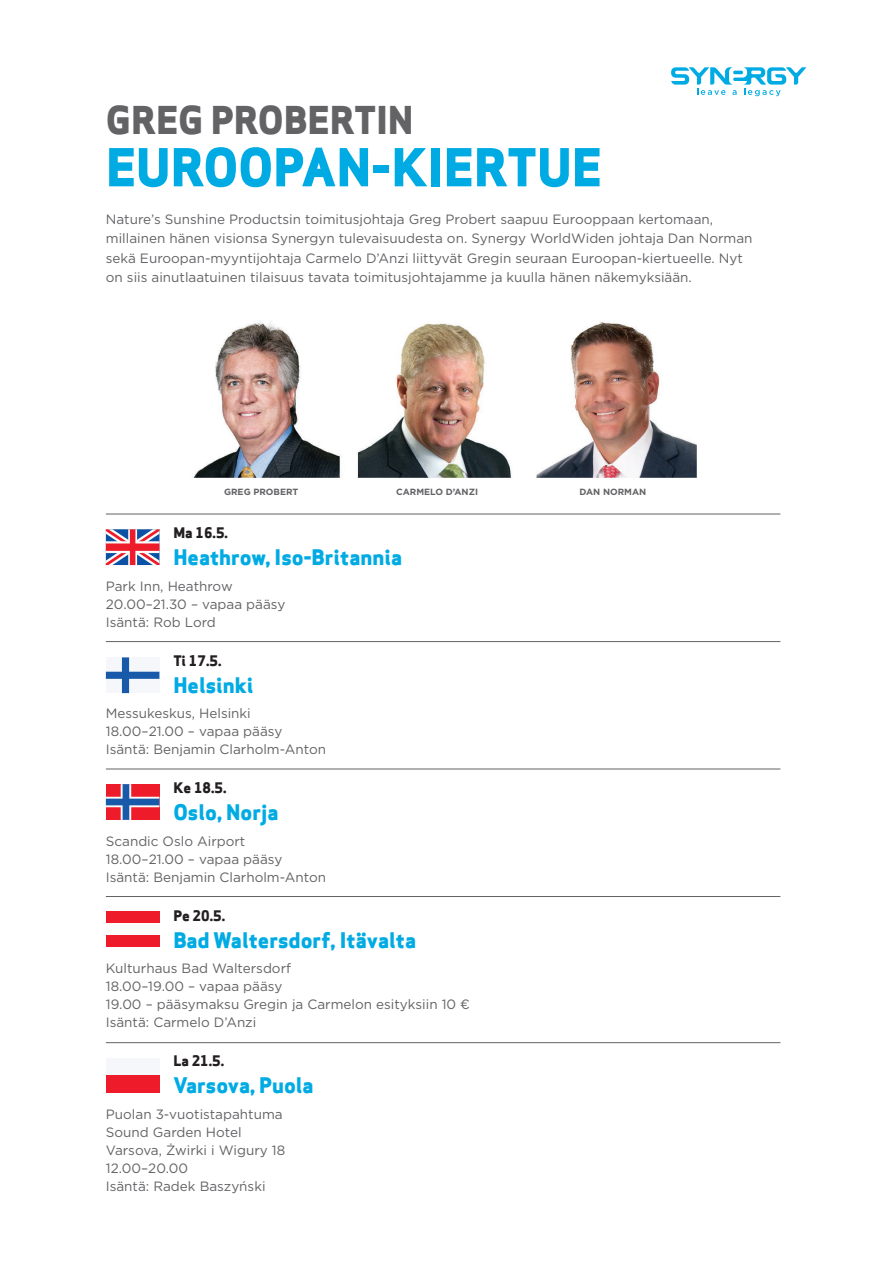
<style>
.page{position:relative;width:893px;height:1263px;background:#fff}
.page>*{position:absolute;margin:0;border:0;box-sizing:border-box;transform-origin:0 0}
.t1{font:800 51px "Apex Sans";letter-spacing:-.005em;color:#00abe4}
.t2{font:800 37.5px "Apex Sans";letter-spacing:-.005em;color:#636366}
.t3{font:800 21px "Apex Sans";color:#00abe4}
.t4{font:800 14.25px "Apex Sans";color:#231f20}
.t5{font:13.5px/18px "Gotham";color:#636366}
.t6{font:700 9px "Gotham";color:#636366}
</style>
<div class="page">
<hr style="left:106px;top:514px;width:674px;height:1px;background:#636366">
<hr style="left:106px;top:641px;width:674px;height:1px;background:#636366">
<hr style="left:106px;top:769px;width:674px;height:1px;background:#636366">
<hr style="left:106px;top:896px;width:674px;height:1px;background:#636366">
<hr style="left:106px;top:1042px;width:674px;height:1px;background:#636366">
<svg style="left:671px;top:67px;width:135px;height:29px"></svg>
<div style="left:106px;top:911px;width:53px;height:36px;background:#ee1b2a"></div>
<div style="left:106px;top:923px;width:53px;height:12px;background:#fbfbfa"></div>
<svg style="left:106px;top:657px;width:53px;height:36px"></svg>
<svg style="left:106px;top:784px;width:53px;height:36px;background:#b24d6c"></svg>
<svg style="left:106px;top:529px;width:53px;height:36px"></svg>
<img style="left:194px;top:321px;width:502px;height:156px">
<div style="left:106px;top:1058px;width:53px;height:17px;background:#f6f7fa"></div>
<div style="left:106px;top:1075px;width:53px;height:18px;background:#ee1b2a"></div>
<h2 class="t2" style="left:106px;top:95px;width:309px">GREG PROBERTIN</h2>
<h1 class="t1" style="left:106px;top:134px;width:498px">EUROOPAN-KIERTUE</h1>
<p class="t5" style="left:106px;top:209px;width:648px;line-height:19.5px">Nature’s Sunshine Productsin toimitusjohtaja Greg Probert saapuu Eurooppaan kertomaan, millainen hänen visionsa Synergyn tulevaisuudesta on. Synergy WorldWiden johtaja Dan Norman sekä Euroopan-myyntijohtaja Carmelo D’Anzi liittyvät Gregin seuraan Euroopan-kiertueelle. Nyt on siis ainutlaatuinen tilaisuus tavata toimitusjohtajamme ja kuulla hänen näkemyksiään.</p>
<p class="t6" style="left:224px;top:486px;width:76px">GREG PROBERT</p>
<p class="t6" style="left:396px;top:486px;width:83px">CARMELO D’ANZI</p>
<p class="t6" style="left:579px;top:486px;width:68px">DAN NORMAN</p>
<p class="t4" style="left:173px;top:524px;width:56px">Ma 16.5.</p>
<h3 class="t3" style="left:173px;top:544px;width:230px">Heathrow, Iso-Britannia</h3>
<p class="t5" style="left:106px;top:577px;width:181px">Park Inn, Heathrow<br>20.00–21.30 – vapaa pääsy<br>Isäntä: Rob Lord</p>
<p class="t4" style="left:173px;top:651px;width:50px">Ti 17.5.</p>
<h3 class="t3" style="left:173px;top:671px;width:82px">Helsinki</h3>
<p class="t5" style="left:106px;top:704px;width:222px">Messukeskus, Helsinki<br>18.00–21.00 – vapaa pääsy<br>Isäntä: Benjamin Clarholm-Anton</p>
<p class="t4" style="left:173px;top:779px;width:55px">Ke 18.5.</p>
<h3 class="t3" style="left:173px;top:799px;width:107px">Oslo, Norja</h3>
<p class="t5" style="left:106px;top:832px;width:222px">Scandic Oslo Airport<br>18.00–21.00 – vapaa pääsy<br>Isäntä: Benjamin Clarholm-Anton</p>
<p class="t4" style="left:173px;top:906px;width:53px">Pe 20.5.</p>
<h3 class="t3" style="left:173px;top:926px;width:244px">Bad Waltersdorf, Itävalta</h3>
<p class="t5" style="left:106px;top:959px;width:366px">Kulturhaus Bad Waltersdorf<br>18.00–19.00 – vapaa pääsy<br>19.00 – pääsymaksu Gregin ja Carmelon esityksiin 10 €<br>Isäntä: Carmelo D’Anzi</p>
<p class="t4" style="left:173px;top:1052px;width:52px">La 21.5.</p>
<h3 class="t3" style="left:173px;top:1072px;width:142px">Varsova, Puola</h3>
<p class="t5" style="left:106px;top:1105px;width:181px">Puolan 3-vuotistapahtuma<br>Sound Garden Hotel<br>Varsova, Żwirki i Wigury 18<br>12.00–20.00<br>Isäntä: Radek Baszyński</p>
</div>
